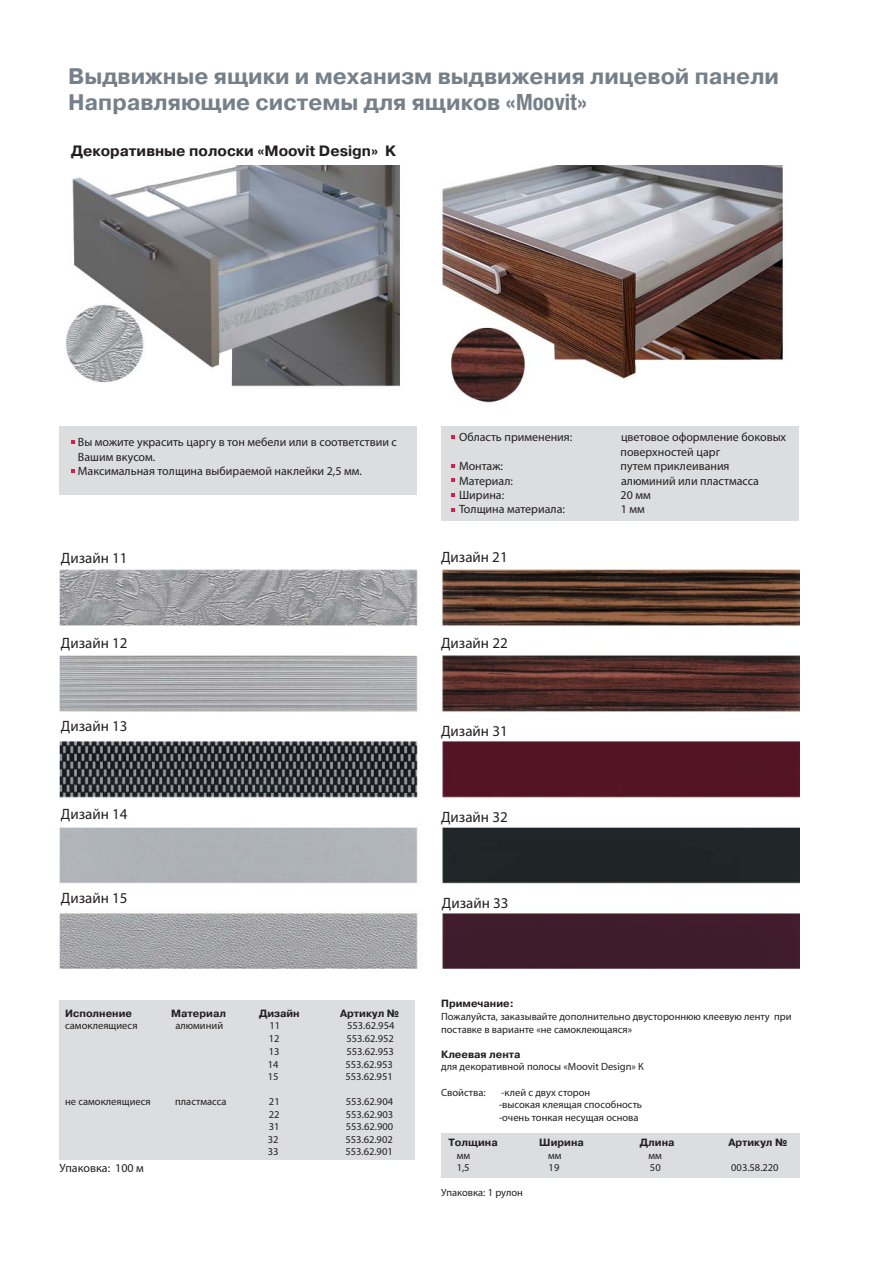
<style>
.page{position:relative;width:893px;height:1263px;background:#fff}
.page>*{position:absolute;margin:0;border:0;box-sizing:border-box;transform-origin:0 0}
.t1{font:700 22.5px/27px "Pragmatica C";color:#768088}
.t2{font:15px "Myriad Pro";color:#231f20}
.t3{font:700 15px "Pragmatica C";color:#231f20}
.t4{font:12px/14.4px "Myriad Pro";color:#231f20}
.t5{font:10.5px/12.6px "Myriad Pro";color:#231f20}
.t6{font:700 10.5px "Pragmatica C";color:#231f20}
.s1{font-family:"Helvetica Neue";font-stretch:condensed}
</style>
<div class="page">
<div style="left:60px;top:1000px;width:355px;height:160px;background:#dcddde"></div>
<img style="left:60px;top:166px;width:739px;height:803px">
<div style="left:441px;top:1133px;width:359px;height:45px;background:#dcddde"></div>
<div style="left:441px;top:426px;width:357px;height:95px;background:#dcddde"></div>
<div style="left:60px;top:426px;width:357px;height:68px;background:#dcddde"></div>
<svg style="left:451px;top:464px;width:3px;height:4px"></svg>
<h1 class="t1" style="left:68px;top:64px;width:712px">Выдвижные ящики и механизм выдвижения лицевой панели<br>Направляющие системы для ящиков «<span class="s1">Moovit</span>»</h1>
<h2 class="t3" style="left:71px;top:146px;width:326px">Декоративные полоски «Moovit Design» K</h2>
<p class="t4" style="left:78px;top:436px;width:320px">Вы можите украсить царгу в тон мебели или в соответствии с<br>Вашим вкусом.<br>Максимальная толщина выбираемой наклейки 2,5 мм.</p>
<h2 class="t2" style="left:61px;top:552px;width:68px">Дизайн 11</h2>
<h2 class="t2" style="left:61px;top:637px;width:68px">Дизайн 12</h2>
<h2 class="t2" style="left:61px;top:721px;width:68px">Дизайн 13</h2>
<h2 class="t2" style="left:61px;top:808px;width:68px">Дизайн 14</h2>
<h2 class="t2" style="left:61px;top:892px;width:68px">Дизайн 15</h2>
<p class="t6" style="left:65px;top:1009px;width:68px">Исполнение</p>
<p class="t6" style="left:171px;top:1009px;width:56px">Материал</p>
<p class="t6" style="left:259px;top:1009px;width:42px">Дизайн</p>
<p class="t6" style="left:340px;top:1009px;width:60px">Артикул №</p>
<p class="t5" style="left:65px;top:1020px;width:74px">самоклеящиеся</p>
<p class="t5" style="left:175px;top:1020px;width:49px">алюминий</p>
<p class="t5" style="left:269px;top:1020px;width:12px">11</p>
<p class="t5" style="left:347px;top:1020px;width:49px">553.62.954</p>
<p class="t5" style="left:269px;top:1033px;width:12px">12</p>
<p class="t5" style="left:346px;top:1033px;width:49px">553.62.952</p>
<p class="t5" style="left:269px;top:1045px;width:12px">13</p>
<p class="t5" style="left:346px;top:1045px;width:49px">553.62.953</p>
<p class="t5" style="left:268px;top:1071px;width:12px">15</p>
<p class="t5" style="left:345px;top:1071px;width:49px">553.62.951</p>
<p class="t5" style="left:65px;top:1096px;width:87px">не самоклеящиеся</p>
<p class="t5" style="left:175px;top:1096px;width:53px">пластмасса</p>
<p class="t5" style="left:269px;top:1096px;width:12px">21</p>
<p class="t5" style="left:346px;top:1096px;width:49px">553.62.904</p>
<p class="t5" style="left:269px;top:1108px;width:12px">22</p>
<p class="t5" style="left:346px;top:1108px;width:49px">553.62.903</p>
<p class="t5" style="left:269px;top:1121px;width:12px">31</p>
<p class="t5" style="left:346px;top:1121px;width:49px">553.62.900</p>
<p class="t5" style="left:268px;top:1134px;width:12px">32</p>
<p class="t5" style="left:345px;top:1134px;width:49px">553.62.902</p>
<p class="t5" style="left:268px;top:1146px;width:12px">33</p>
<p class="t5" style="left:345px;top:1146px;width:49px">553.62.901</p>
<p class="t5" style="left:268px;top:1058px;width:12px">14</p>
<p class="t5" style="left:345px;top:1058px;width:49px">553.62.953</p>
<p class="t4" style="left:60px;top:1161px;width:86px">Упаковка: 100 м</p>
<p class="t4" style="left:459px;top:431px;width:115px">Область применения:</p>
<p class="t4" style="left:620px;top:431px;width:167px">цветовое оформление боковых поверхностей царг</p>
<p class="t4" style="left:459px;top:460px;width:45px">Монтаж:</p>
<p class="t4" style="left:620px;top:460px;width:111px">путем приклеивания</p>
<p class="t4" style="left:459px;top:474px;width:55px">Материал:</p>
<p class="t4" style="left:621px;top:474px;width:139px">алюминий или пластмасса</p>
<p class="t4" style="left:459px;top:489px;width:47px">Ширина:</p>
<p class="t4" style="left:620px;top:489px;width:32px">20 мм</p>
<p class="t4" style="left:459px;top:503px;width:107px">Толщина материала:</p>
<p class="t4" style="left:621px;top:503px;width:26px">1 мм</p>
<h2 class="t2" style="left:441px;top:552px;width:68px">Дизайн 21</h2>
<h2 class="t2" style="left:441px;top:638px;width:68px">Дизайн 22</h2>
<h2 class="t2" style="left:441px;top:725px;width:68px">Дизайн 31</h2>
<h2 class="t2" style="left:441px;top:811px;width:68px">Дизайн 32</h2>
<h2 class="t2" style="left:442px;top:897px;width:68px">Дизайн 33</h2>
<p class="t6" style="left:441px;top:1000px;width:74px">Примечание:</p>
<p class="t5" style="left:441px;top:1011px;width:352px">Пожалуйста, заказывайте дополнительно двустороннюю клеевую ленту при поставке в варианте «не самоклеющаяся»</p>
<p class="t6" style="left:441px;top:1050px;width:81px">Клеевая лента</p>
<p class="t5" style="left:441px;top:1061px;width:204px">для декоративной полосы «Moovit Design» К</p>
<p class="t5" style="left:441px;top:1086px;width:46px">Свойства:</p>
<p class="t5" style="left:499px;top:1086px;width:145px">-клей с двух сторон<br>-высокая клеящая способность -очень тонкая несущая основа</p>
<p class="t6" style="left:448px;top:1138px;width:51px">Толщина</p>
<p class="t6" style="left:539px;top:1138px;width:46px">Ширина</p>
<p class="t6" style="left:640px;top:1138px;width:36px">Длина</p>
<p class="t6" style="left:728px;top:1138px;width:60px">Артикул №</p>
<p class="t5" style="left:457px;top:1149px;width:15px">мм</p>
<p class="t5" style="left:548px;top:1149px;width:15px">мм</p>
<p class="t5" style="left:648px;top:1149px;width:15px">мм</p>
<p class="t5" style="left:457px;top:1162px;width:14px">1,5</p>
<p class="t5" style="left:549px;top:1162px;width:12px">19</p>
<p class="t5" style="left:650px;top:1162px;width:12px">50</p>
<p class="t5" style="left:731px;top:1162px;width:49px">003.58.220</p>
<p class="t5" style="left:441px;top:1187px;width:83px">Упаковка: 1 рулон</p>
</div>
